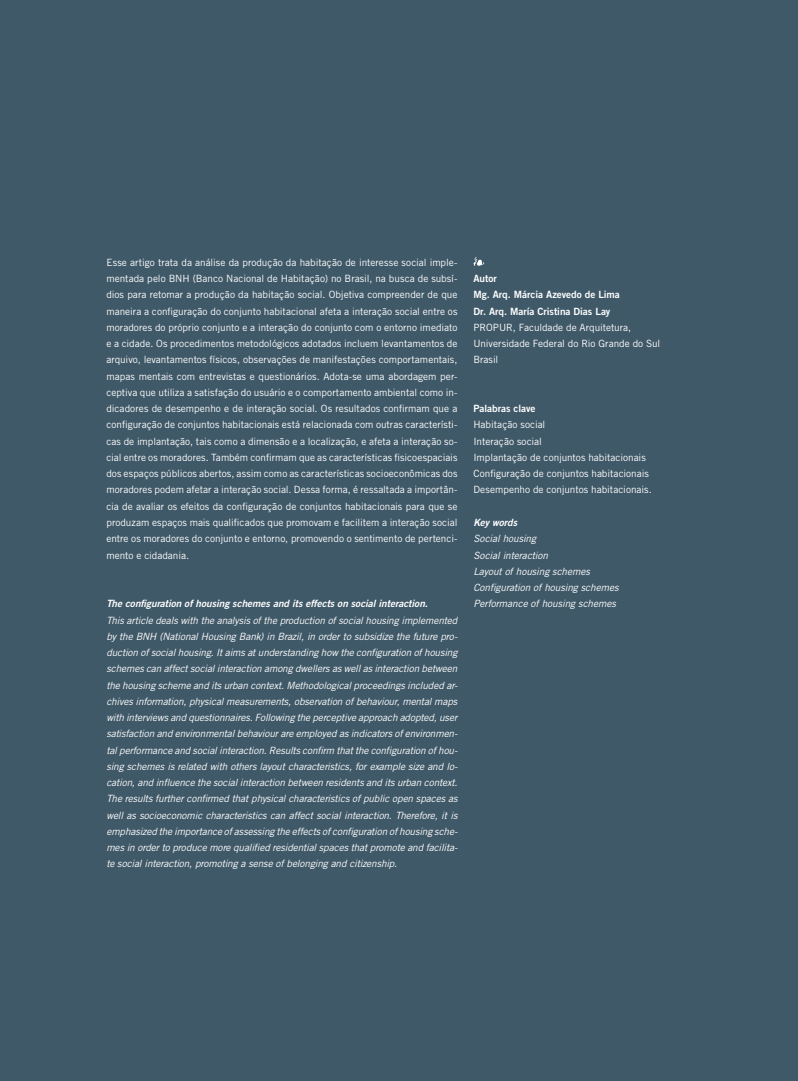
<style>
.page{position:relative;width:798px;height:1081px;background:#fff}
.page>*{position:absolute;margin:0;border:0;box-sizing:border-box;transform-origin:0 0}
.t1{font:10px/16.2px "Trade Gothic LT Std";color:#fff}
.t2{font:italic 10px/16.2px "Trade Gothic LT Std";letter-spacing:-.015em;color:#fff;text-align:justify}
.t3{font:10px "Trade Gothic LT Std Bd 2 Obl";color:#fff}
.t4{font:10px/16.2px "Trade Gothic LT Std Bd 2";color:#fff}
</style>
<div class="page">
<div style="left:0;top:0;width:797px;height:1081px;background:#405968"></div>
<svg style="left:473px;top:257px;width:11px;height:9px"></svg>
<p class="t1" style="left:106px;top:254px;width:352px;text-align:justify">Esse artigo trata da análise da produção da habitação de interesse social imple&shy;mentada pelo BNH (Banco Nacional de Habitação) no Brasil, na busca de subsí&shy;dios para retomar a produção da habitação social. Objetiva compreender de que maneira a configuração do conjunto habitacional afeta a interação social entre os moradores do próprio conjunto e a interação do conjunto com o entorno imediato e a cidade. Os procedimentos metodológicos adotados incluem levantamentos de arquivo, levantamentos físicos, observações de manifestações comportamentais, mapas mentais com entrevistas e questionários. Adota-se uma abordagem per&shy;ceptiva que utiliza a satisfação do usuário e o comportamento ambiental como in&shy;dicadores de desempenho e de interação social. Os resultados confirmam que a configuração de conjuntos habitacionais está relacionada com outras característi&shy;cas de implantação, tais como a dimensão e a localização, e afeta a interação so&shy;cial entre os moradores. Também confirmam que as características fisicoespaciais dos espaços públicos abertos, assim como as características socioeconômicas dos moradores podem afetar a interação social. Dessa forma, é ressaltada a importân&shy;cia de avaliar os efeitos da configuração de conjuntos habitacionais para que se produzam espaços mais qualificados que promovam e facilitem a interação social entre os moradores do conjunto e entorno, promovendo o sentimento de pertenci&shy;mento e cidadania.</p>
<p class="t3" style="left:106px;top:597px;width:323px">The configuration of housing schemes and its effects on social interaction.</p>
<p class="t2" style="left:106px;top:612px;width:352px">This article deals with the analysis of the production of social housing implemented by the BNH (National Housing Bank) in Brazil, in order to subsidize the future pro&shy;duction of social housing. It aims at understanding how the configuration of housing schemes can affect social interaction among dwellers as well as interaction between the housing scheme and its urban context. Methodological proceedings included ar&shy;chives information, physical measurements, observation of behaviour, mental maps with interviews and questionnaires. Following the perceptive approach adopted, user satisfaction and environmental behaviour are employed as indicators of environmen&shy;tal performance and social interaction. Results confirm that the configuration of hou&shy;sing schemes is related with others layout characteristics, for example size and lo&shy;cation, and influence the social interaction between residents and its urban context.<br>The results further confirmed that physical characteristics of public open spaces as well as socioeconomic characteristics can affect social interaction. Therefore, it is emphasized the importance of assessing the effects of configuration of housing sche&shy;mes in order to produce more qualified residential spaces that promote and facilita&shy;te social interaction, promoting a sense of belonging and citizenship.</p>
<p class="t4" style="left:473px;top:270px;width:148px">Autor<br>Mg. Arq. Márcia Azevedo de Lima<br>Dr. Arq. María Cristina Dias Lay</p>
<p class="t1" style="left:473px;top:319px;width:188px">PROPUR, Faculdade de Arquitetura,<br>Universidade Federal do Rio Grande do Sul<br>Brasil</p>
<p class="t4" style="left:473px;top:400px;width:64px">Palabras clave</p>
<p class="t1" style="left:473px;top:417px;width:180px">Habitação social<br>Interação social<br>Implantação de conjuntos habitacionais<br>Configuração de conjuntos habitacionais<br>Desempenho de conjuntos habitacionais.</p>
<p class="t3" style="left:473px;top:516px;width:45px">Key words</p>
<p class="t2" style="left:473px;top:531px;width:146px;text-align:left">Social housing<br>Social interaction<br>Layout of housing schemes<br>Configuration of housing schemes<br>Performance of housing schemes</p>
</div>
